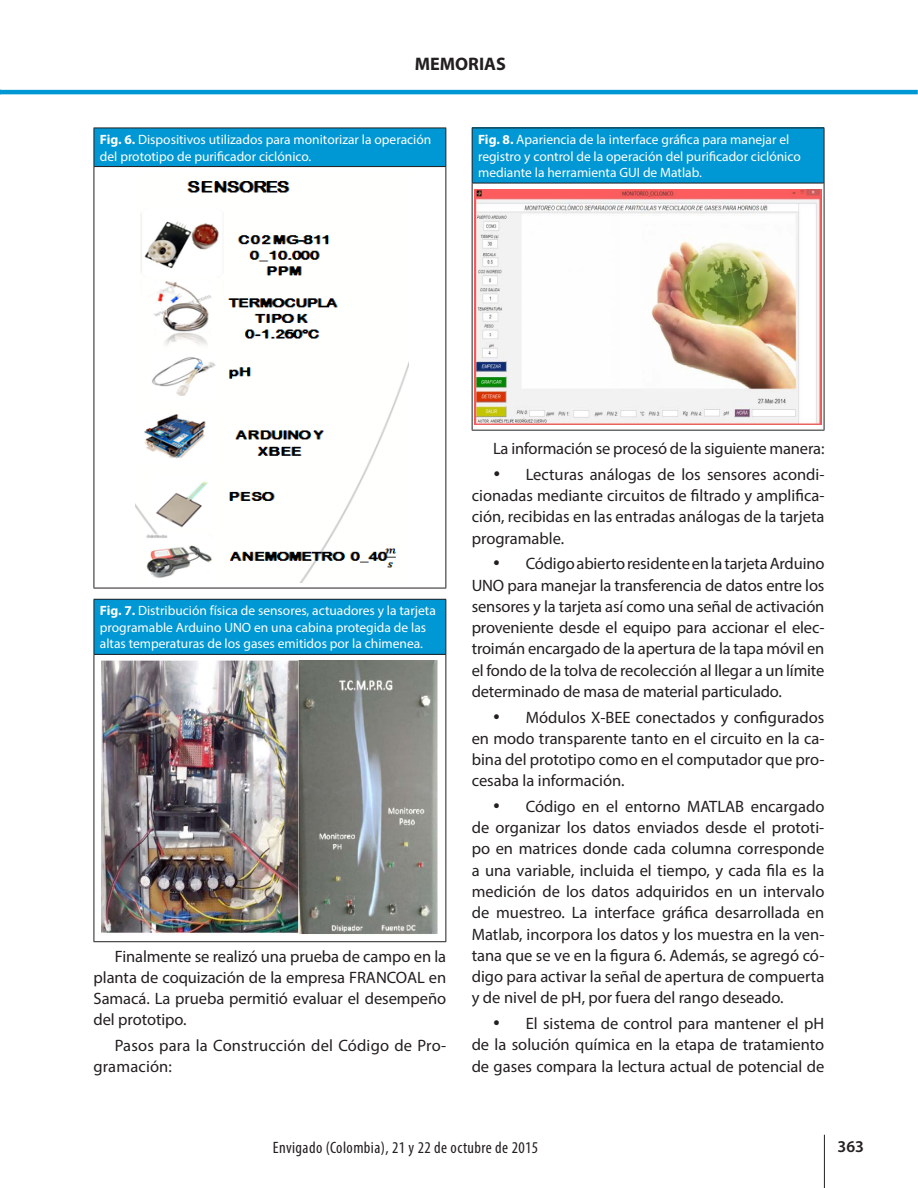
<style>
.page{position:relative;width:918px;height:1188px;background:#fff}
.page>*{position:absolute;margin:0;border:0;box-sizing:border-box;transform-origin:0 0}
.t1{font:700 18.15px "Myriad Pro";color:#231f20}
.t2{font:16.5px/21.3px "Myriad Pro";color:#231f20;text-align:justify}
.t3{font:condensed 16.5px "Myriad Pro";letter-spacing:.025em;color:#231f20}
.t4{font:600 16.5px "Myriad Pro";color:#231f20}
.t5{font:13.5px/16.5px "Myriad Pro";color:#fffefc}
.s1{font-weight:700}
</style>
<div class="page">
<hr style="left:0;top:90px;width:918px;height:4px;background:#0098d4">
<hr style="left:824px;top:1135px;width:1px;height:53px;background:#231f20">
<div style="left:94px;top:128px;width:352px;height:39px;background:#0098d4"></div>
<hr style="left:94px;top:128px;width:352px;height:1px;background:#231f20">
<hr style="left:94px;top:128px;width:1px;height:38px;background:#231f20">
<hr style="left:94px;top:166px;width:351px;height:1px;background:#231f20">
<hr style="left:445px;top:128px;width:1px;height:39px;background:#231f20">
<hr style="left:94px;top:167px;width:1px;height:421px;background:#231f20">
<hr style="left:445px;top:167px;width:1px;height:421px;background:#231f20">
<hr style="left:94px;top:588px;width:352px;height:1px;background:#231f20">
<img style="left:135px;top:181px;width:273px;height:401px">
<div style="left:94px;top:599px;width:352px;height:55px;background:#0098d4"></div>
<hr style="left:94px;top:599px;width:352px;height:1px;background:#231f20">
<hr style="left:94px;top:600px;width:1px;height:54px;background:#231f20">
<hr style="left:94px;top:654px;width:351px;height:1px;background:#231f20">
<hr style="left:445px;top:600px;width:1px;height:54px;background:#231f20">
<hr style="left:94px;top:655px;width:1px;height:286px;background:#231f20">
<hr style="left:445px;top:654px;width:1px;height:287px;background:#231f20">
<hr style="left:94px;top:941px;width:352px;height:1px;background:#231f20">
<img style="left:102px;top:660px;width:336px;height:275px">
<div style="left:472px;top:128px;width:352px;height:55px;background:#0098d4"></div>
<hr style="left:472px;top:128px;width:352px;height:1px;background:#231f20">
<hr style="left:472px;top:128px;width:1px;height:55px;background:#231f20">
<hr style="left:472px;top:183px;width:352px;height:1px;background:#231f20">
<hr style="left:824px;top:128px;width:1px;height:55px;background:#231f20">
<hr style="left:472px;top:183px;width:1px;height:247px;background:#231f20">
<hr style="left:824px;top:183px;width:1px;height:247px;background:#231f20">
<hr style="left:472px;top:430px;width:352px;height:1px;background:#231f20">
<img style="left:475px;top:189px;width:347px;height:235px">
<p class="t1" style="left:415px;top:52px;width:93px">MEMORIAS</p>
<p class="t5" style="left:100px;top:131px;width:333px"><span class="s1">Fig. 6.</span> Dispositivos utilizados para monitorizar la operación del prototipo de purificador ciclónico.</p>
<p class="t5" style="left:478px;top:131px;width:324px"><span class="s1">Fig. 8.</span> Apariencia de la interface gráfica para manejar el registro y control de la operación del purificador ciclónico mediante la herramienta GUI de Matlab.</p>
<p class="t5" style="left:100px;top:602px;width:337px"><span class="s1">Fig. 7.</span> Distribución física de sensores, actuadores y la tarjeta programable Arduino UNO en una cabina protegida de las altas temperaturas de los gases emitidos por la chimenea.</p>
<p class="t2" style="left:94px;top:945px;width:354px;text-indent:21px">Finalmente se realizó una prueba de campo en la planta de coquización de la empresa FRANCOAL en Samacá. La prueba permitió evaluar el desempeño del prototipo.</p>
<p class="t2" style="left:94px;top:1034px;width:354px;text-indent:21px">Pasos para la Construcción del Código de Pro&shy;gramación:</p>
<p class="t2" style="left:493px;top:438px;width:333px">La información se procesó de la siguiente manera:</p>
<p class="t2" style="left:472px;top:463px;width:354px;text-indent:21px">• Lecturas análogas de los sensores acondi&shy;cionadas mediante circuitos de filtrado y amplifica&shy;ción, recibidas en las entradas análogas de la tarjeta programable.</p>
<p class="t2" style="left:472px;top:553px;width:354px;text-indent:21px">• Código abierto residente en la tarjeta Arduino UNO para manejar la transferencia de datos entre los sensores y la tarjeta así como una señal de activación proveniente desde el equipo para accionar el elec&shy;troimán encargado de la apertura de la tapa móvil en el fondo de la tolva de recolección al llegar a un límite determinado de masa de material particulado.</p>
<p class="t2" style="left:472px;top:706px;width:354px;text-indent:21px">• Módulos X-BEE conectados y configurados en modo transparente tanto en el circuito en la ca&shy;bina del prototipo como en el computador que pro&shy;cesaba la información.</p>
<p class="t2" style="left:472px;top:795px;width:354px;text-indent:21px">• Código en el entorno MATLAB encargado de organizar los datos enviados desde el prototi&shy;po en matrices donde cada columna corresponde a una variable, incluida el tiempo, y cada fila es la medición de los datos adquiridos en un intervalo de muestreo. La interface gráfica desarrollada en Matlab, incorpora los datos y los muestra en la ven&shy;tana que se ve en la figura 6. Además, se agregó có&shy;digo para activar la señal de apertura de compuerta y de nivel de pH, por fuera del rango deseado.</p>
<p class="t2" style="left:472px;top:1013px;width:354px;text-indent:21px">• El sistema de control para mantener el pH de la solución química en la etapa de tratamiento de gases compara la lectura actual de potencial de</p>
<p class="t3" style="left:273px;top:1138px;width:267px">Envigado (Colombia), 21 y 22 de octubre de 2015</p>
<p class="t4" style="left:838px;top:1136px;width:28px">363</p>
</div>
